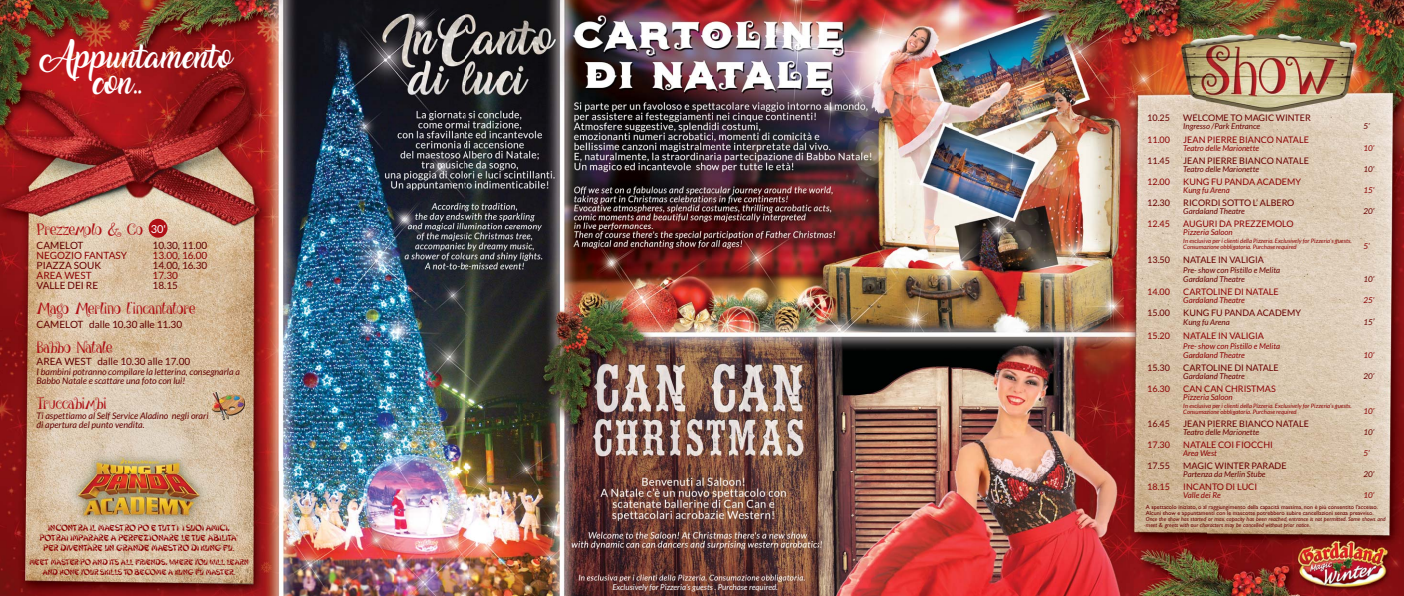
<style>
.page{position:relative;width:1404px;height:596px;background:#fff}
.page>*{position:absolute;margin:0;border:0;box-sizing:border-box;transform-origin:0 0}
.t1{font:21px/25.2px "Amarillo";color:#fff}
.t2{font:16px "give me some sugar";letter-spacing:-.03em;color:#ad1116}
.t3{font:11px "Lato";color:#fff}
.t4{font:10px "Lato";color:#610000}
.t5{font:10px "Lato";color:#8b0204}
.t6{font:10px "Lato";color:#670000}
.t7{font:9.3px/10.2px "Shanghai";color:#8b0204;text-align:center}
.t8{font:9px "Lato";color:#670000}
.t9{font:9px "Lato";color:#8b0204}
.t10{font:italic 9px/9px "Lato";color:#610000}
.t11{font:8.5px/9.3px "Shanghai";color:#8b0204;text-align:center}
.t12{font:italic 8px/9px "Lato";color:#670000}
.t13{font:italic 8px/9px "Lato";color:#8b0204}
.t14{font:italic 8px "Lato";color:#fff}
.t15{font:italic 6px/6px "Lato";color:#8b0204}
.t16{font:6px/6px "Gill Sans";color:#670000}
.t17{font:italic 6px/6px "Gill Sans";color:#670000}
.s1{font-size:9px}
</style>
<div class="page">
<img style="left:0;top:0;width:1403px;height:595px">
<div style="left:149px;top:219px;width:18px;height:18px;background:#b01016;border-radius:50%"></div>
<img style="left:213px;top:392px;width:31px;height:27px">
<h1 class="t1" style="left:93px;top:48px;width:141px;text-indent:-52px">Appuntamento con..</h1>
<h2 class="t2" style="left:37px;top:220px;width:108px">Prezzemolo &amp; Co</h2>
<h3 class="t4" style="left:37px;top:239px;width:48px">CAMELOT</h3>
<h3 class="t4" style="left:153px;top:239px;width:56px">10.30, 11.00</h3>
<h3 class="t5" style="left:37px;top:249px;width:92px">NEGOZIO FANTASY</h3>
<h3 class="t5" style="left:153px;top:249px;width:56px">13.00, 16.00</h3>
<h3 class="t6" style="left:37px;top:259px;width:66px">PIAZZA SOUK</h3>
<h3 class="t6" style="left:153px;top:259px;width:56px">14.00, 16.30</h3>
<h3 class="t5" style="left:37px;top:269px;width:56px">AREA WEST</h3>
<h3 class="t5" style="left:153px;top:269px;width:27px">17.30</h3>
<h3 class="t6" style="left:37px;top:279px;width:63px">VALLE DEI RE</h3>
<h3 class="t6" style="left:153px;top:279px;width:27px">18.15</h3>
<h2 class="t2" style="left:37px;top:299px;width:160px">Mago Merlino l’incantatore</h2>
<h3 class="t4" style="left:37px;top:319px;width:147px">CAMELOT dalle 10.30 alle 11.30</h3>
<h2 class="t2" style="left:37px;top:338px;width:77px">Babbo Natale</h2>
<h3 class="t4" style="left:37px;top:356px;width:155px">AREA WEST dalle 10.30 alle 17.00</h3>
<h3 class="t10" style="left:37px;top:368px;width:205px">I bambini potranno compilare la letterina, consegnarla a<br>Babbo Natale e scattare una foto con lui!</h3>
<h2 class="t2" style="left:37px;top:394px;width:72px">Truccabimbi</h2>
<h3 class="t10" style="left:37px;top:412px;width:173px">Ti aspettiamo al Self Service Aladino negli orari di apertura del punto vendita.</h3>
<h3 class="t3" style="left:151px;top:222px;width:17px">30'</h3>
<h3 class="t7" style="left:39px;top:522px;width:200px">INCONTRA IL MAESTRO PO E TUTTI I SUOI AMICI,<br>POTRAI IMPARARE A PERFEZIONARE LE TUE ABILITA’<br>PER DIVENTARE UN GRANDE MAESTRO DI KUNG FU.</h3>
<h3 class="t11" style="left:29px;top:557px;width:221px">MEET MASTER PO AND ITS ALL FRIENDS, WHERE YOU WILL LEARN<br>AND HONE YOUR SKILLS TO BECOME A KUNG FU MASTER.</h3>
<h3 class="t14" style="left:612px;top:583px;width:167px">Exclusively for Pizzeria’s guests . Purchase required.</h3>
<h3 class="t8" style="left:1147px;top:113px;width:24px">10.25</h3>
<h3 class="t8" style="left:1183px;top:113px;width:129px">WELCOME TO MAGIC WINTER</h3>
<h3 class="t12" style="left:1183px;top:123px;width:78px">Ingresso /Park Entrance</h3>
<h3 class="t12" style="left:1363px;top:123px;width:8px">5’</h3>
<h3 class="t9" style="left:1147px;top:134px;width:24px">11.00</h3>
<h3 class="t9" style="left:1183px;top:134px;width:127px">JEAN PIERRE BIANCO NATALE</h3>
<h3 class="t13" style="left:1183px;top:144px;width:77px">Teatro delle Marionette</h3>
<h3 class="t13" style="left:1363px;top:144px;width:12px">10’</h3>
<h3 class="t8" style="left:1147px;top:155px;width:24px">11.45</h3>
<h3 class="t8" style="left:1183px;top:155px;width:127px">JEAN PIERRE BIANCO NATALE</h3>
<h3 class="t12" style="left:1183px;top:165px;width:77px">Teatro delle Marionette</h3>
<h3 class="t12" style="left:1363px;top:165px;width:12px">10’</h3>
<h3 class="t9" style="left:1147px;top:176px;width:24px">12.00</h3>
<h3 class="t9" style="left:1183px;top:176px;width:119px">KUNG FU PANDA ACADEMY</h3>
<h3 class="t13" style="left:1183px;top:186px;width:48px">Kung fu Arena</h3>
<h3 class="t13" style="left:1363px;top:186px;width:12px">15’</h3>
<h3 class="t8" style="left:1147px;top:197px;width:24px">12.30</h3>
<h3 class="t8" style="left:1183px;top:197px;width:113px">RICORDI SOTTO L’ ALBERO</h3>
<h3 class="t12" style="left:1183px;top:207px;width:63px">Gardaland Theatre</h3>
<h3 class="t12" style="left:1363px;top:207px;width:12px">20’</h3>
<h3 class="t9" style="left:1147px;top:218px;width:24px">12.45</h3>
<h3 class="t9" style="left:1183px;top:218px;width:112px">AUGURI DA PREZZEMOLO</h3>
<h3 class="t13" style="left:1183px;top:228px;width:51px">Pizzeria Saloon</h3>
<p class="t15" style="left:1183px;top:238px;width:170px">In esclusiva per i clienti della Pizzeria. Exclusively for Pizzeria’s guests.<br>Consumazione obbligatoria. Purchase required</p>
<h3 class="t13" style="left:1363px;top:242px;width:8px">5’</h3>
<h3 class="t8" style="left:1147px;top:254px;width:24px">13.50</h3>
<h3 class="t8" style="left:1183px;top:254px;width:82px">NATALE IN VALIGIA</h3>
<h3 class="t12" style="left:1183px;top:266px;width:98px">Pre- show con Pistillo e Melita<br>Gardaland Theatre</h3>
<h3 class="t12" style="left:1363px;top:275px;width:12px">10’</h3>
<h3 class="t9" style="left:1147px;top:286px;width:24px">14.00</h3>
<h3 class="t9" style="left:1183px;top:286px;width:97px">CARTOLINE DI NATALE</h3>
<h3 class="t13" style="left:1183px;top:296px;width:63px">Gardaland Theatre</h3>
<h3 class="t13" style="left:1363px;top:296px;width:12px">25’</h3>
<h3 class="t8" style="left:1147px;top:307px;width:24px">15.00</h3>
<h3 class="t8" style="left:1183px;top:307px;width:119px">KUNG FU PANDA ACADEMY</h3>
<h3 class="t12" style="left:1183px;top:318px;width:48px">Kung fu Arena</h3>
<h3 class="t12" style="left:1363px;top:318px;width:13px">15<span class="s1">’</span></h3>
<h3 class="t9" style="left:1147px;top:330px;width:24px">15.20</h3>
<h3 class="t9" style="left:1183px;top:330px;width:82px">NATALE IN VALIGIA</h3>
<h3 class="t13" style="left:1183px;top:342px;width:98px">Pre- show con Pistillo e Melita<br>Gardaland Theatre</h3>
<h3 class="t13" style="left:1363px;top:351px;width:12px">10’</h3>
<h3 class="t8" style="left:1147px;top:362px;width:24px">15.30</h3>
<h3 class="t8" style="left:1183px;top:362px;width:97px">CARTOLINE DI NATALE</h3>
<h3 class="t12" style="left:1183px;top:372px;width:63px">Gardaland Theatre</h3>
<h3 class="t12" style="left:1363px;top:372px;width:12px">20’</h3>
<h3 class="t9" style="left:1147px;top:383px;width:24px">16.30</h3>
<h3 class="t9" style="left:1183px;top:383px;width:94px">CAN CAN CHRISTMAS</h3>
<h3 class="t13" style="left:1183px;top:393px;width:51px">Pizzeria Saloon</h3>
<p class="t15" style="left:1183px;top:403px;width:170px">In esclusiva per i clienti della Pizzeria. Exclusively for Pizzeria’s guests.<br>Consumazione obbligatoria. Purchase required</p>
<h3 class="t13" style="left:1363px;top:407px;width:12px">10’</h3>
<h3 class="t8" style="left:1147px;top:418px;width:24px">16.45</h3>
<h3 class="t8" style="left:1183px;top:418px;width:127px">JEAN PIERRE BIANCO NATALE</h3>
<h3 class="t12" style="left:1183px;top:428px;width:77px">Teatro delle Marionette</h3>
<h3 class="t12" style="left:1363px;top:428px;width:12px">10’</h3>
<h3 class="t9" style="left:1147px;top:439px;width:24px">17.30</h3>
<h3 class="t9" style="left:1183px;top:439px;width:91px">NATALE COI FIOCCHI</h3>
<h3 class="t13" style="left:1183px;top:449px;width:35px">Area West</h3>
<h3 class="t13" style="left:1363px;top:449px;width:8px">5’</h3>
<h3 class="t8" style="left:1147px;top:460px;width:24px">17.55</h3>
<h3 class="t8" style="left:1183px;top:460px;width:105px">MAGIC WINTER PARADE</h3>
<h3 class="t12" style="left:1183px;top:470px;width:84px">Partenza da Merlin Stube</h3>
<h3 class="t12" style="left:1363px;top:470px;width:12px">20’</h3>
<h3 class="t9" style="left:1147px;top:481px;width:24px">18.15</h3>
<h3 class="t9" style="left:1183px;top:481px;width:75px">INCANTO DI LUCI</h3>
<h3 class="t13" style="left:1183px;top:491px;width:39px">Valle dei Re</h3>
<h3 class="t13" style="left:1363px;top:491px;width:12px">10’</h3>
<p class="t16" style="left:1145px;top:504px;width:234px">A spettacolo iniziato, o al raggiungimento della capacità massima, non è più consentito l’accesso.<br>Alcuni show e appuntamenti con le mascotte potrebbero subire cancellazioni senza preavviso.</p>
<p class="t17" style="left:1145px;top:516px;width:241px">Once the show has started or max. capacity has been reached, entrance is not permitted. Some shows and meet &amp; greets with our characters may be cancelled without prior notice.</p>
</div>
